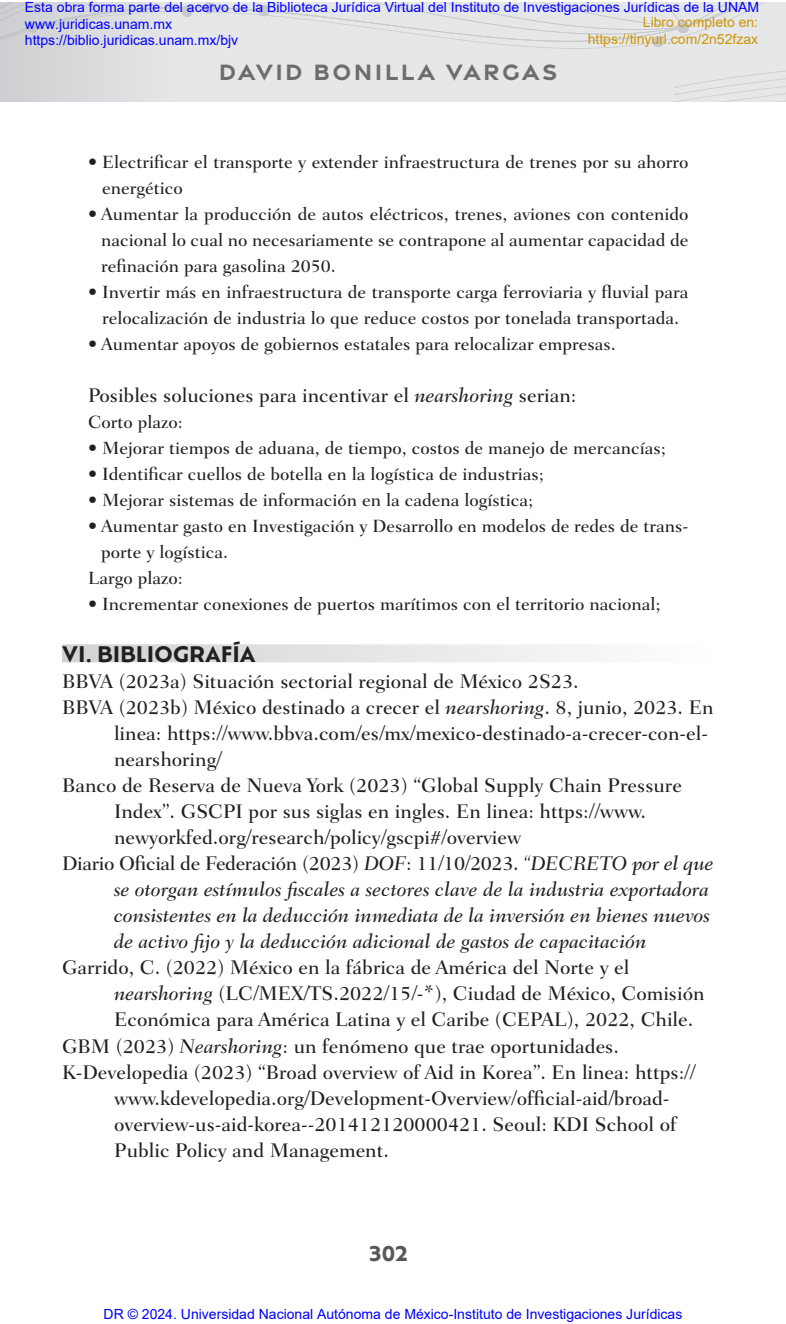
<style>
.page{position:relative;width:786px;height:1324px;background:#fff}
.page>*{position:absolute;margin:0;border:0;box-sizing:border-box;transform-origin:0 0}
.t1{font:700 24px "Gravesend Sans";letter-spacing:.1em;color:#6c6d70}
.t2{font:700 21px "Ofelia Display";letter-spacing:.02em;color:#231f20}
.t3{font:500 20px "Fairfield LT Std";color:#231f20}
.t4{font:italic 500 20px "Fairfield LT Std";color:#231f20}
.t5{font:700 20px "Ofelia Display";color:#57585a}
.t6{font:500 18px/26px "Fairfield LT Std";color:#231f20}
.t7{font:14px/16.8px "Arial";color:#00f}
.t8{font:14px/16.8px "Arial";color:#cf9605;text-align:right}
.s1{font-style:italic}
</style>
<div class="page">
<div style="left:0;top:3px;width:785px;height:99px;background:#e6e7e9"></div>
<div style="left:0;top:3px;width:175px;height:99px;background:#d9dadc"></div>
<div style="left:62px;top:644px;width:652px;height:18px;background:linear-gradient(to right,#d0d1d4,#fefefe)"></div>
<svg style="left:0;top:2px;width:786px;height:78px"></svg>
<p class="t7" style="left:25px;top:-2px;width:735px">Esta obra forma parte del acervo de la Biblioteca Jurídica Virtual del Instituto de Investigaciones Jurídicas de la UNAM www.juridicas.unam.mx<br>https://biblio.juridicas.unam.mx/bjv</p>
<p class="t8" style="left:587px;top:13px;width:172px">Libro completo en: https://tinyurl.com/2n52fzax</p>
<p class="t1" style="left:219px;top:56px;width:340px">DAVID BONILLA VARGAS</p>
<p class="t6" style="left:102px;top:149px;width:587px;text-indent:-14px">• Electrificar el transporte y extender infraestructura de trenes por su ahorro energético</p>
<p class="t6" style="left:101px;top:201px;width:588px;text-align:justify;text-indent:-13px">• Aumentar la producción de autos eléctricos, trenes, aviones con contenido nacional lo cual no necesariamente se contrapone al aumentar capacidad de refinación para gasolina 2050.</p>
<p class="t6" style="left:88px;top:279px;width:601px;text-align:center">• Invertir más en infraestructura de transporte carga ferroviaria y fluvial para relocalización de industria lo que reduce costos por tonelada transportada.</p>
<p class="t6" style="left:88px;top:331px;width:529px">• Aumentar apoyos de gobiernos estatales para relocalizar empresas.</p>
<p class="t3" style="left:88px;top:384px;width:490px">Posibles soluciones para incentivar el <span class="s1">nearshoring</span> serian:</p>
<p class="t6" style="left:88px;top:409px;width:96px">Corto plazo:</p>
<p class="t6" style="left:88px;top:435px;width:579px">• Mejorar tiempos de aduana, de tiempo, costos de manejo de mercancías;</p>
<p class="t6" style="left:88px;top:461px;width:457px">• Identificar cuellos de botella en la logística de industrias;</p>
<p class="t6" style="left:88px;top:487px;width:446px">• Mejorar sistemas de información en la cadena logística;</p>
<p class="t6" style="left:88px;top:513px;width:601px">• Aumentar gasto en Investigación y Desarrollo en modelos de redes de trans-</p>
<p class="t6" style="left:101px;top:539px;width:128px">porte y logística.</p>
<p class="t6" style="left:88px;top:565px;width:96px">Largo plazo:</p>
<p class="t6" style="left:88px;top:591px;width:574px">• Incrementar conexiones de puertos marítimos con el territorio nacional;</p>
<p class="t2" style="left:62px;top:639px;width:195px">VI. BIBLIOGRAFÍA</p>
<p class="t3" style="left:62px;top:670px;width:518px">BBVA (2023a) Situación sectorial regional de México 2S23.</p>
<p class="t3" style="left:62px;top:696px;width:653px">BBVA (2023b) México destinado a crecer el <span class="s1">nearshoring</span>. 8, junio, 2023. En</p>
<p class="t3" style="left:114px;top:722px;width:595px">linea: https://www.bbva.com/es/mx/mexico-destinado-a-crecer-con-el-</p>
<p class="t3" style="left:114px;top:748px;width:109px">nearshoring/</p>
<p class="t3" style="left:62px;top:774px;width:621px">Banco de Reserva de Nueva York (2023) “Global Supply Chain Pressure</p>
<p class="t3" style="left:114px;top:800px;width:533px">Index”. GSCPI por sus siglas en ingles. En linea: https://www.</p>
<p class="t3" style="left:114px;top:826px;width:408px">newyorkfed.org/research/policy/gscpi#/overview</p>
<p class="t3" style="left:62px;top:852px;width:653px">Diario Oficial de Federación (2023) <span class="s1">DOF</span>: 11/10/2023. <span class="s1">“DECRETO por el que</span></p>
<p class="t4" style="left:114px;top:877px;width:596px">se otorgan estímulos fiscales a sectores clave de la industria exportadora</p>
<p class="t4" style="left:114px;top:903px;width:597px">consistentes en la deducción inmediata de la inversión en bienes nuevos</p>
<p class="t4" style="left:114px;top:929px;width:534px">de activo fijo y la deducción adicional de gastos de capacitación</p>
<p class="t3" style="left:62px;top:956px;width:568px">Garrido, C. (2022) México en la fábrica de América del Norte y el</p>
<p class="t3" style="left:114px;top:982px;width:592px"><span class="s1">nearshoring</span> (LC/MEX/TS.2022/15/-*), Ciudad de México, Comisión</p>
<p class="t3" style="left:114px;top:1008px;width:580px">Económica para América Latina y el Caribe (CEPAL), 2022, Chile.</p>
<p class="t3" style="left:62px;top:1034px;width:558px">GBM (2023) <span class="s1">Nearshoring</span>: un fenómeno que trae oportunidades.</p>
<p class="t3" style="left:62px;top:1060px;width:634px">K-Developedia (2023) “Broad overview of Aid in Korea”. En linea: https://</p>
<p class="t3" style="left:114px;top:1086px;width:557px">www.kdevelopedia.org/Development-Overview/official-aid/broad-</p>
<p class="t3" style="left:114px;top:1112px;width:565px">overview-us-aid-korea--201412120000421. Seoul: KDI School of</p>
<p class="t3" style="left:114px;top:1138px;width:276px">Public Policy and Management.</p>
<p class="t5" style="left:369px;top:1238px;width:40px">302</p>
<p class="t7" style="left:104px;top:1305px;width:580px">DR © 2024. Universidad Nacional Autónoma de México-Instituto de Investigaciones Jurídicas</p>
</div>
